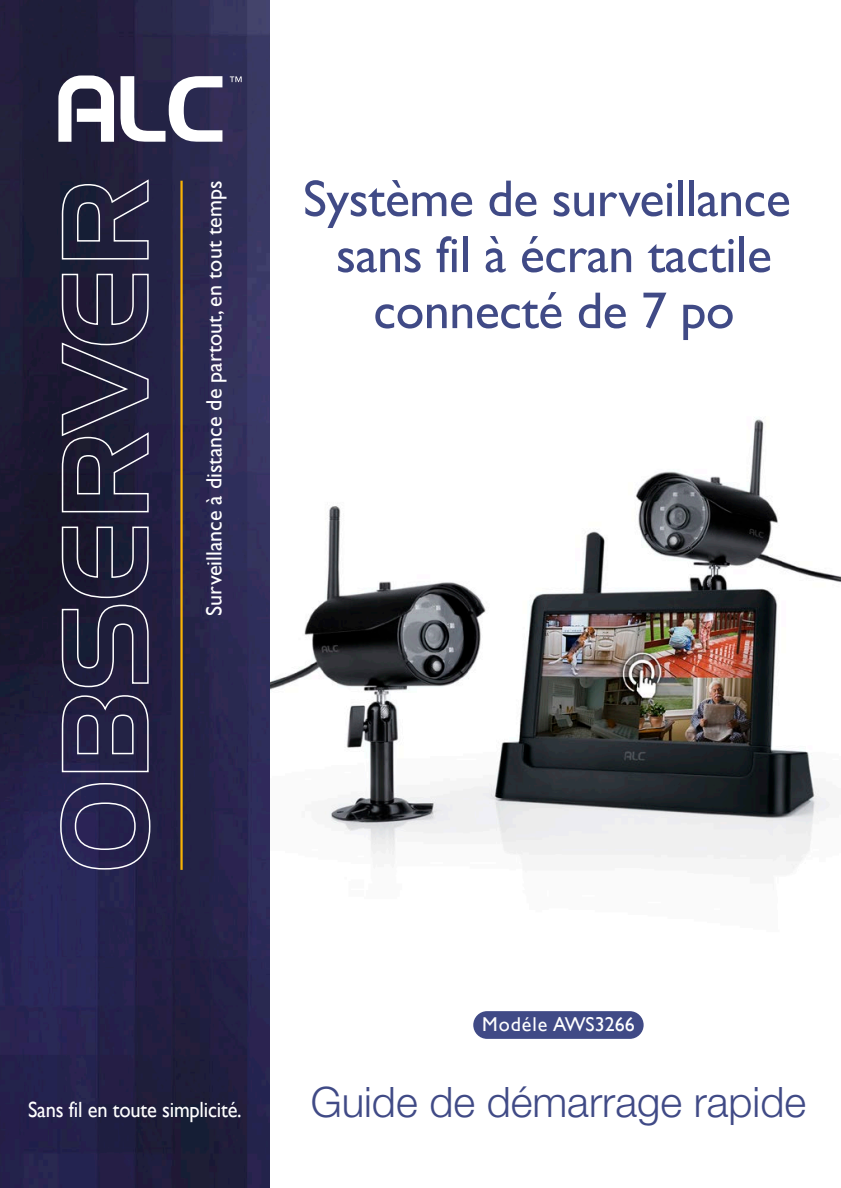
<style>
.page{position:relative;width:841px;height:1188px;background:#fff}
.page>*{position:absolute;margin:0;border:0;box-sizing:border-box;transform-origin:0 0}
.t1{font:52px/56px "Gill Sans";letter-spacing:-.01em;color:#404a86;text-align:center}
.t2{font:300 42px "Helvetica Neue LT Std";color:#404a86}
.t3{font:22px "Gill Sans";color:#fff}
.t4{font:22px "Gill Sans";color:#fff;scale:.93 1}
.t5{font:20px "Gill Sans";color:#fff}
</style>
<div class="page">
<img style="left:269px;top:397px;width:572px;height:568px">
<img style="left:0;top:0;width:269px;height:1188px">
<svg style="left:230px;top:76px;width:12px;height:6px"></svg>
<svg style="left:120px;top:76px;width:102px;height:66px"></svg>
<svg style="left:58px;top:75px;width:56px;height:67px"></svg>
<svg style="left:59px;top:782px;width:92px;height:88px;background:#38355c"></svg>
<svg style="left:61px;top:694px;width:88px;height:79px;background:#3c3959"></svg>
<svg style="left:61px;top:526px;width:88px;height:162px;background:#33324b"></svg>
<svg style="left:61px;top:273px;width:88px;height:240px;background:#333149"></svg>
<svg style="left:61px;top:178px;width:88px;height:82px;background:#34354d"></svg>
<hr style="left:180px;top:181px;width:3px;height:689px;background:#f8b305">
<div style="left:473px;top:1011px;width:170px;height:28px;background:#404a86;border-radius:14px"></div>
<p class="t3" style="left:201px;top:616px;width:437px;rotate:-90deg">Surveillance à distance de partout, en tout temps</p>
<p class="t1" style="left:303px;top:170px;width:489px">Système de surveillance sans fil à écran tactile connecté de 7 po</p>
<p class="t4" style="left:28px;top:1096px;width:231px">Sans fil en toute simplicité.</p>
<p class="t5" style="left:482px;top:1013px;width:154px">Modéle AWS3266</p>
<p class="t2" style="left:311px;top:1077px;width:497px">Guide de démarrage rapide</p>
</div>
